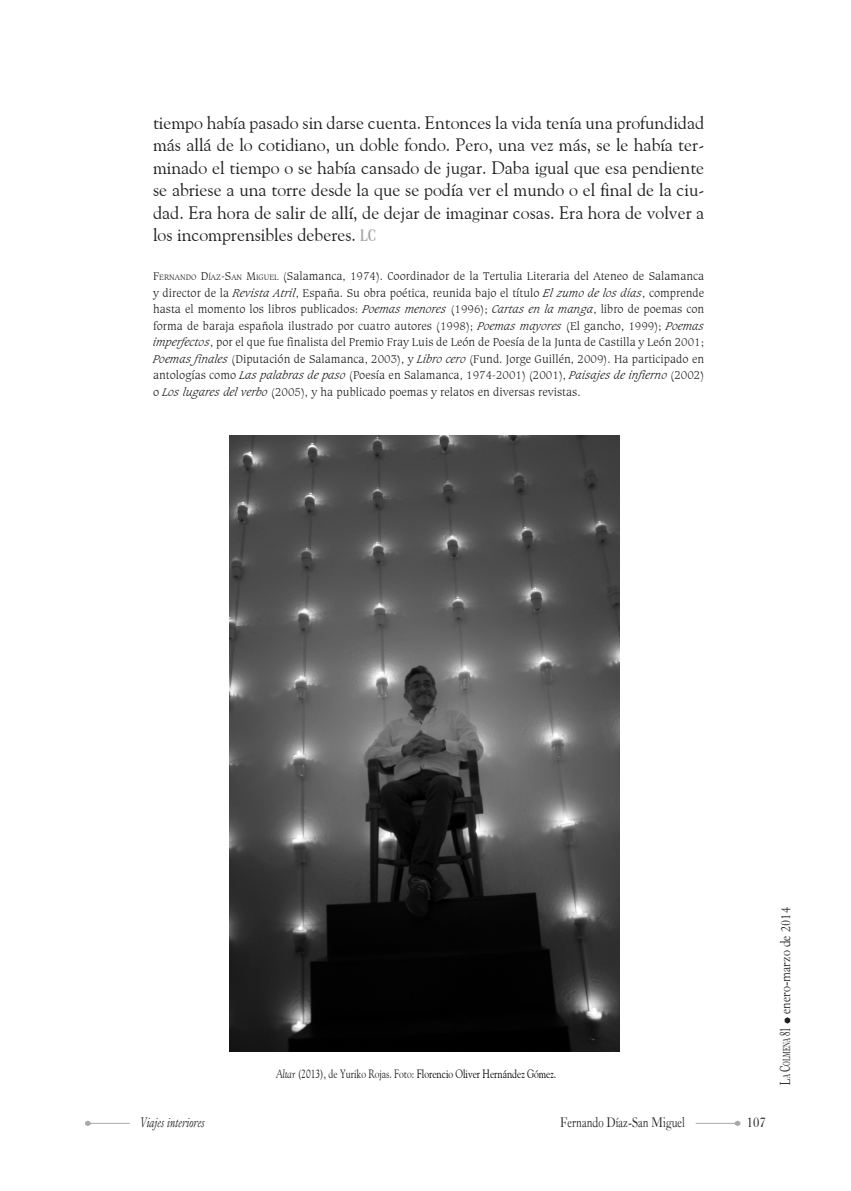
<style>
.page{position:relative;width:851px;height:1191px;background:#fff}
.page>*{position:absolute;margin:0;border:0;box-sizing:border-box;transform-origin:0 0}
.Texto_Fijas{font:18px/22.5px "Goudy Old Style BT";color:#231f20;text-align:justify}
.t1{font:15px "Caslon Old Face BT";color:#231f20;scale:.9 1}
.t2{font:15px "Caslon Old Face BT";color:#231f20;scale:.8 1}
.t3{font:italic 15px "Caslon Old Face BT";color:#231f20;scale:.8 1}
.t4{font:300 13.5px "Windsor BT";color:#231f20;scale:.8 1}
.colaboradores{font:300 12px/16.5px "Caxton BT";color:#231f20;text-align:justify}
.Pie_de_obra{font:12px "Goudy Old Style BT";color:#000;scale:.8 1}
.s1{font-family:"Americana BT";font-weight:800;color:#a8a9ad}
.s2{font-style:inherit}
.s3{font-size:8.4px}
.s4{font-style:italic}
.s5{font-style:italic;color:#231f20}
.s6{color:#231f20}
.s7{font-family:"Dutch 766 BT Roman A"}
.s8{font-family:"Dutch 766 BT Roman A";font-size:10.5px}
</style>
<div class="page">
<svg style="left:85px;top:1120px;width:7px;height:6px"></svg>
<hr style="left:87px;top:1123px;width:43px;height:1px;background:#a8a9ad">
<svg style="left:733px;top:1120px;width:8px;height:6px"></svg>
<hr style="left:695px;top:1123px;width:43px;height:1px;background:#a8a9ad">
<svg style="left:784px;top:1017px;width:6px;height:7px"></svg>
<img style="left:229px;top:436px;width:390px;height:615px">
<p class="Texto_Fijas" style="left:153px;top:111px;width:552px">tiempo había pasado sin darse cuenta. Entonces la vida tenía una profundidad más allá de lo cotidiano, un doble fondo. Pero, una vez más, se le había ter&shy;minado el tiempo o se había cansado de jugar. Daba igual que esa pendiente se abriese a una torre desde la que se podía ver el mundo o el final de la ciu&shy;dad. Era hora de salir de allí, de dejar de imaginar cosas. Era hora de volver a los incomprensibles deberes. <span class="s1">LC</span></p>
<p class="colaboradores" style="left:153px;top:268px;width:552px"><span class="s2">F</span><span class="s3">ERNANDO</span> <span class="s2">D</span><span class="s3">ÍAZ</span><span class="s2">-S</span><span class="s3">AN</span> <span class="s2">M</span><span class="s3">IGUEL</span> (Salamanca, 1974). Coordinador de la Tertulia Literaria del Ateneo de Salamanca y director de la <span class="s4">Revista Atril</span>, España. Su obra poética, reunida bajo el título <span class="s4">El zumo de los días</span>, comprende hasta el momento los libros publicados: <span class="s4">Poemas menores</span> (1996); <span class="s4">Cartas en la manga</span>, libro de poemas con forma de baraja española ilustrado por cuatro autores (1998); <span class="s4">Poemas mayores</span> (El gancho, 1999); <span class="s4">Poemas imperfectos</span>, por el que fue finalista del Premio Fray Luis de León de Poesía de la Junta de Castilla y León 2001; <span class="s4">Poemas finales</span> (Diputación de Salamanca, 2003), y <span class="s4">Libro cero</span> (Fund. Jorge Guillén, 2009). Ha participado en antologías como <span class="s4">Las palabras de paso</span> (Poesía en Salamanca, 1974-2001) (2001), <span class="s4">Paisajes de infierno</span> (2002) o <span class="s4">Los lugares del verbo</span> (2005), y ha publicado poemas y relatos en diversas revistas.</p>
<p class="Pie_de_obra" style="left:276px;top:1066px;width:352px"><span class="s5">Altar</span> <span class="s6">(2013), de Yuriko Rojas. Foto:</span> Florencio Oliver Hernández Gómez.</p>
<p class="t3" style="left:140px;top:1113px;width:82px">Viajes interiores</p>
<p class="t2" style="left:560px;top:1113px;width:158px">Fernando Díaz-San Miguel</p>
<p class="t4" style="left:746px;top:1114px;width:25px">107</p>
<p class="t1" style="left:776px;top:1084px;width:199px;rotate:-90deg"><span class="s7">L</span><span class="s8">a</span> <span class="s7">C</span><span class="s8">olmena</span> <span class="s7">81</span> enero-marzo de 2014</p>
</div>
